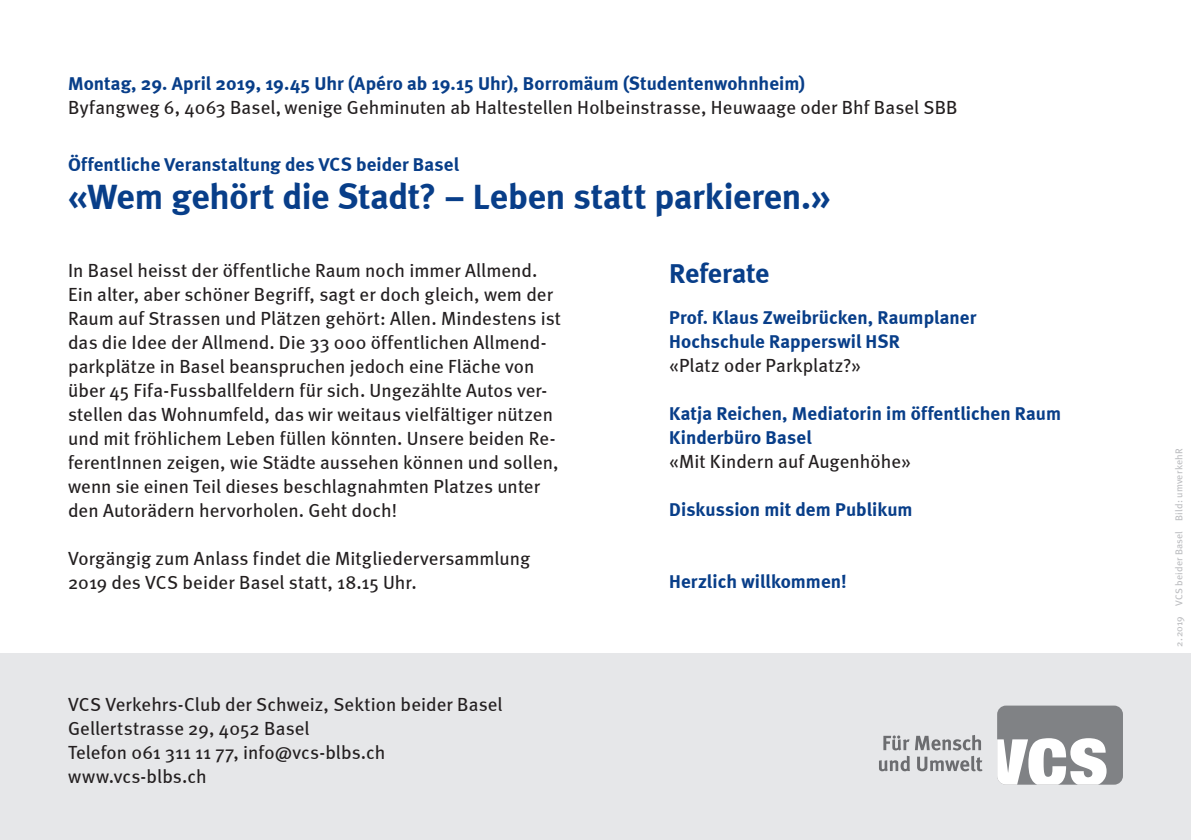
<style>
.page{position:relative;width:1191px;height:840px;background:#fff}
.page>*{position:absolute;margin:0;border:0;box-sizing:border-box;transform-origin:0 0}
.ZT{font:700 36px "Meta";color:#083e89}
.ZT-2{font:700 28px "Meta";letter-spacing:-.005em;color:#083e89}
.GT{font:19px/24px "Meta";letter-spacing:.005em;color:#231f20}
.GT-2{font:700 19px "Meta";letter-spacing:.005em;color:#083e89}
.ZT-3{font:19px/24px "Meta";letter-spacing:.005em;color:#231f20}
.Bildquellenangabe_No{font:10px "Meta";letter-spacing:.02em;color:#bcbdc0}
.s1{font-weight:700;color:#083e89}
</style>
<div class="page">
<div style="left:0;top:653px;width:1191px;height:186px;background:#e6e7e9"></div>
<div style="left:997px;top:705px;width:126px;height:79px;background:#808285;border-radius:9px"></div>
<svg style="left:997px;top:737px;width:109px;height:47px"></svg>
<svg style="left:879px;top:735px;width:103px;height:35px"></svg>
<p class="ZT-3" style="left:68px;top:71px;width:891px"><span class="s1">Montag, 29. April 2019, 19.45 Uhr (Apéro ab 19.15 Uhr), Borromäum (Studentenwohnheim)<br></span>Byfangweg 6, 4063 Basel, wenige Gehminuten ab Haltestellen Holbeinstrasse, Heuwaage oder Bhf Basel SBB</p>
<p class="GT-2" style="left:68px;top:153px;width:392px">Öffentliche Veranstaltung des VCS beider Basel</p>
<p class="ZT" style="left:68px;top:175px;width:764px">«Wem gehört die Stadt? – Leben statt parkieren.»</p>
<p class="GT" style="left:68px;top:258px;width:494px">In Basel heisst der öffentliche Raum noch immer Allmend.<br>Ein alter, aber schöner Begriff, sagt er doch gleich, wem der Raum auf Strassen und Plätzen gehört: Allen. Mindestens ist das die Idee der Allmend. Die 33 000 öffentlichen Allmend&shy;parkplätze in Basel beanspruchen jedoch eine Fläche von über 45 Fifa-Fussballfeldern für sich. Ungezählte Autos ver&shy;stellen das Wohnumfeld, das wir weitaus vielfältiger nützen und mit fröhlichem Leben füllen könnten. Unsere beiden Re&shy;ferentInnen zeigen, wie Städte aussehen können und sollen, wenn sie einen Teil dieses beschlagnahmten Platzes unter den Autorädern hervorholen. Geht doch!</p>
<p class="GT" style="left:68px;top:546px;width:463px">Vorgängig zum Anlass findet die Mitgliederversammlung<br>2019 des VCS beider Basel statt, 18.15 Uhr.</p>
<p class="GT" style="left:68px;top:692px;width:436px">VCS Verkehrs-Club der Schweiz, Sektion beider Basel</p>
<p class="GT" style="left:68px;top:716px;width:243px">Gellertstrasse 29, 4052 Basel</p>
<p class="GT" style="left:68px;top:740px;width:319px">Telefon 061 311 11 77, info@vcs-blbs.ch</p>
<p class="GT" style="left:68px;top:764px;width:140px">www.vcs-blbs.ch</p>
<p class="ZT-2" style="left:669px;top:256px;width:102px">Referate</p>
<p class="GT-2" style="left:669px;top:305px;width:308px">Prof. Klaus Zweibrücken, Raumplaner</p>
<p class="GT-2" style="left:669px;top:329px;width:232px">Hochschule Rapperswil HSR</p>
<p class="GT" style="left:669px;top:352px;width:193px">«Platz oder Parkplatz?»</p>
<p class="GT-2" style="left:669px;top:401px;width:393px">Katja Reichen, Mediatorin im öffentlichen Raum</p>
<p class="GT-2" style="left:669px;top:425px;width:144px">Kinderbüro Basel</p>
<p class="GT" style="left:669px;top:448px;width:243px">«Mit Kindern auf Augenhöhe»</p>
<p class="GT-2" style="left:669px;top:497px;width:245px">Diskussion mit dem Publikum</p>
<p class="GT-2" style="left:669px;top:569px;width:179px">Herzlich willkommen!</p>
<p class="Bildquellenangabe_No" style="left:1173px;top:646px;width:200px;rotate:-90deg">2.2019 VCS beider Basel Bild: umverkehR</p>
</div>
